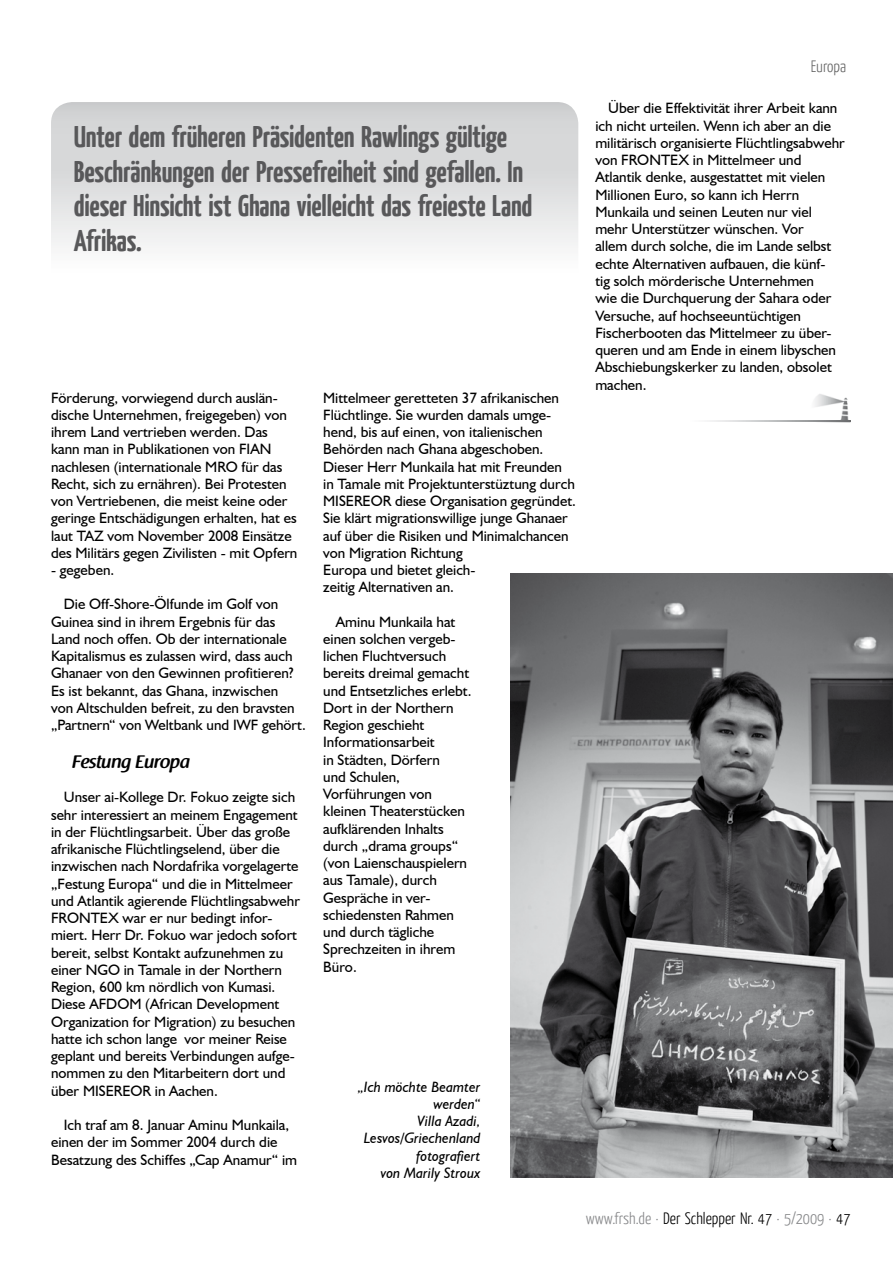
<style>
.page{position:relative;width:893px;height:1263px;background:#fff}
.page>*{position:absolute;margin:0;border:0;box-sizing:border-box;transform-origin:0 0}
.t1{font:700 30px/34.5px "Yanone Kaffeesatz";letter-spacing:-.01em;color:#58585a}
.t2{font:600 18px "Raspoutine";color:#000}
.t3{font:300 16.5px "Yanone Kaffeesatz";color:#87888a}
.t4{font:300 16.5px "Yanone Kaffeesatz";letter-spacing:-.005em;color:#000}
.t5{font:15px/17.2px "Humanist 521 BT";color:#000}
.t6{font:italic 15px/17.2px "Humanist 521 BT";color:#000;text-align:right}
.s1{color:#000}
</style>
<div class="page">
<img style="left:811px;top:394px;width:39px;height:29px">
<img style="left:709px;top:420px;width:141px;height:1px">
<img style="left:510px;top:574px;width:383px;height:604px">
<svg style="left:51px;top:102px;width:527px;height:144px;background:#dddedf"></svg>
<h1 class="t1" style="left:74px;top:118px;width:460px">Unter dem früheren Präsidenten Rawlings gültige Beschränkungen der Pressefreiheit sind gefallen. In dieser Hinsicht ist Ghana vielleicht das freieste Land Afrikas.</h1>
<p class="t5" style="left:51px;top:389px;width:248px">Förderung, vorwiegend durch auslän&shy;dische Unternehmen, freigegeben) von ihrem Land vertrieben werden. Das kann man in Publikationen von FIAN nachlesen (internationale MRO für das Recht, sich zu ernähren). Bei Protesten von Vertriebenen, die meist keine oder geringe Entschädigungen erhalten, hat es laut TAZ vom November 2008 Einsätze des Militärs gegen Zivilisten - mit Opfern</p>
<p class="t5" style="left:51px;top:561px;width:65px">- gegeben.</p>
<p class="t5" style="left:51px;top:595px;width:256px;text-indent:13px">Die Off-Shore-Ölfunde im Golf von Guinea sind in ihrem Ergebnis für das Land noch offen. Ob der internationale Kapitalismus es zulassen wird, dass auch Ghanaer von den Gewinnen profitieren?<br>Es ist bekannt, das Ghana, inzwischen<br>von Altschulden befreit, zu den bravsten „Partnern“ von Weltbank und IWF gehört.</p>
<p class="t2" style="left:72px;top:752px;width:119px">Festung Europa</p>
<p class="t5" style="left:51px;top:788px;width:251px;text-indent:13px">Unser ai-Kollege Dr. Fokuo zeigte sich sehr interessiert an meinem Engagement in der Flüchtlingsarbeit. Über das große afrikanische Flüchtlingselend, über die inzwischen nach Nordafrika vorgelagerte „Festung Europa“ und die in Mittelmeer und Atlantik agierende Flüchtlingsabwehr FRONTEX war er nur bedingt infor&shy;miert. Herr Dr. Fokuo war jedoch sofort bereit, selbst Kontakt aufzunehmen zu einer NGO in Tamale in der Northern Region, 600 km nördlich von Kumasi.<br>Diese AFDOM (African Development Organization for Migration) zu besuchen hatte ich schon lange vor meiner Reise geplant und bereits Verbindungen aufge&shy;nommen zu den Mitarbeitern dort und über MISEREOR in Aachen.</p>
<p class="t5" style="left:51px;top:1116px;width:248px;text-indent:13px">Ich traf am 8. Januar Aminu Munkaila, einen der im Sommer 2004 durch die<br>Besatzung des Schiffes „Cap Anamur“ im</p>
<p class="t5" style="left:323px;top:389px;width:254px">Mittelmeer geretteten 37 afrikanischen Flüchtlinge. Sie wurden damals umge&shy;hend, bis auf einen, von italienischen Behörden nach Ghana abgeschoben.<br>Dieser Herr Munkaila hat mit Freunden in Tamale mit Projektunterstüztung durch MISEREOR diese Organisation gegründet.<br>Sie klärt migrationswillige junge Ghanaer auf über die Risiken und Minimalchancen von Migration Richtung<br>Europa und bietet gleich-<br>zeitig Alternativen an.</p>
<p class="t5" style="left:323px;top:613px;width:150px;text-indent:13px">Aminu Munkaila hat einen solchen vergeb&shy;lichen Fluchtversuch bereits dreimal gemacht und Entsetzliches erlebt.<br>Dort in der Northern<br>Region geschieht<br>Informationsarbeit<br>in Städten, Dörfern<br>und Schulen,<br>Vorführungen von kleinen Theaterstücken aufklärenden Inhalts durch „drama groups“ (von Laienschauspielern aus Tamale), durch<br>Gespräche in ver&shy;schiedensten Rahmen und durch tägliche<br>Sprechzeiten in ihrem<br>Büro.</p>
<p class="t6" style="left:358px;top:1078px;width:124px">„Ich möchte Beamter werden“<br>Villa Azadi,<br>Lesvos/Griechenland fotografiert<br>von Marily Stroux</p>
<p class="t4" style="left:811px;top:56px;width:37px">Europa</p>
<p class="t5" style="left:595px;top:99px;width:251px;text-indent:13px">Über die Effektivität ihrer Arbeit kann ich nicht urteilen. Wenn ich aber an die militärisch organisierte Flüchtlingsabwehr von FRONTEX in Mittelmeer und Atlantik denke, ausgestattet mit vielen Millionen Euro, so kann ich Herrn Munkaila und seinen Leuten nur viel mehr Unterstützer wünschen. Vor<br>allem durch solche, die im Lande selbst echte Alternativen aufbauen, die künf-<br>tig solch mörderische Unternehmen<br>wie die Durchquerung der Sahara oder Versuche, auf hochseeuntüchtigen Fischerbooten das Mittelmeer zu über&shy;queren und am Ende in einem libyschen Abschiebungskerker zu landen, obsolet machen.</p>
<p class="t3" style="left:586px;top:1208px;width:266px">www.frsh.de · <span class="s1">Der Schlepper Nr. 47</span> · 5/2009 · <span class="s1">47</span></p>
</div>
